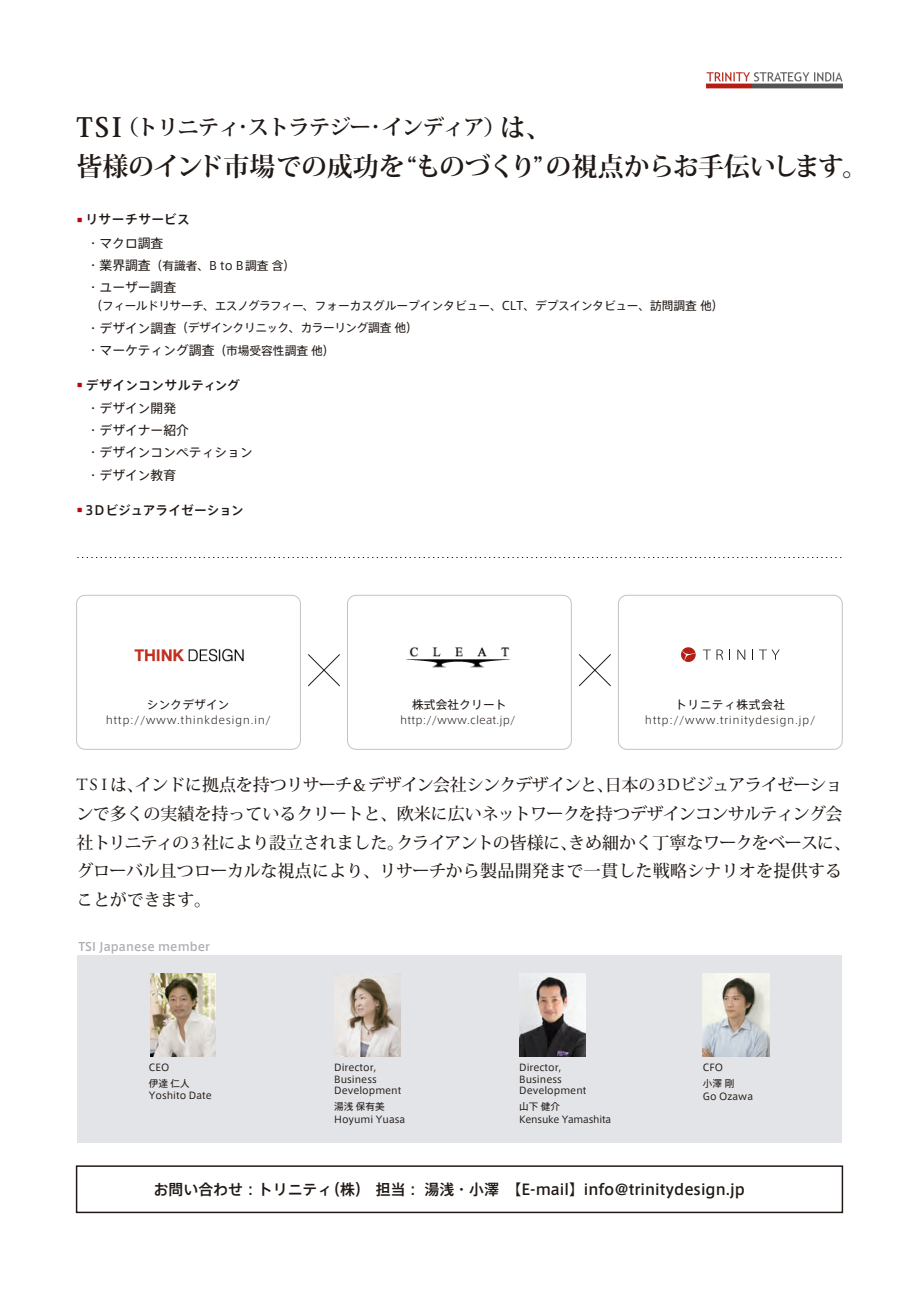
<style>
.page{position:relative;width:919px;height:1289px;background:#fff}
.page>*{position:absolute;margin:0;border:0;box-sizing:border-box;transform-origin:0 0}
.t1{font:700 26.1px "Koz Min Pr 6 N";letter-spacing:-.02em;color:#211915}
.t2{font:700 21.3px "Koz Min Pr 6 N";letter-spacing:-.04em;color:#211915}
.t3{font:500 16.95px/28.7px "Koz Min Pr 6 N";letter-spacing:-.015em;color:#211915}
.t4{font:500 14.85px "Axis Std";color:#211915}
.t5{font:12.75px/22.4px "Axis Std";color:#211915}
.t6{font:500 12.75px/23.4px "Axis Std";letter-spacing:.03em;color:#211915}
.t7{font:500 12.75px "Axis Std";letter-spacing:.01em;color:#211915}
.t8{font:11.7px/22.8px "Axis Std";letter-spacing:-.04em;color:#211915}
.t9{font:11.7px "Axis Std";color:#211915}
.t10{font:500 11.7px "Axis Std";letter-spacing:.01em;color:#aeadb3}
.t11{font:11.7px "Axis Std";letter-spacing:.05em;color:#211915}
.t12{font:300 10.65px "Axis Std";letter-spacing:.05em;color:#211915}
.t13{font:300 10.65px "Axis Std";letter-spacing:.01em;color:#211915}
.t14{font:9.6px/11.7px "Axis Std";color:#211915}
.t15{font:9.6px/12.8px "Axis Std";letter-spacing:-.02em;color:#211915}
.s1{font-size:26.55px}
.s2{font-size:16.95px}
.s3{font-size:26.1px}
.s4{font-weight:400}
.s5{font-size:12.75px}
.s6{font-size:11.7px}
.s7{font-weight:500}
.s8{font-family:"Adobe Garamond Pro";font-weight:400}
</style>
<div class="page">
<div style="left:77px;top:955px;width:764px;height:187px;background:#e2e4e7"></div>
<svg style="left:703px;top:649px;width:7px;height:10px"></svg>
<svg style="left:716px;top:649px;width:7px;height:10px"></svg>
<svg style="left:737px;top:649px;width:8px;height:10px"></svg>
<svg style="left:759px;top:649px;width:20px;height:10px"></svg>
<svg style="left:681px;top:647px;width:14px;height:15px"></svg>
<img style="left:150px;top:973px;width:64px;height:83px">
<img style="left:335px;top:978px;width:64px;height:78px">
<img style="left:519px;top:973px;width:64px;height:83px">
<img style="left:703px;top:973px;width:66px;height:83px">
<img style="left:406px;top:647px;width:104px;height:21px">
<svg style="left:77px;top:557px;width:765px;height:1px"></svg>
<img style="left:706px;top:72px;width:137px;height:17px">
<svg style="left:308px;top:654px;width:32px;height:32px"></svg>
<svg style="left:578px;top:654px;width:33px;height:32px"></svg>
<div style="left:76px;top:595px;width:225px;height:154px;border:1px solid #c2c3c9;border-radius:9px"></div>
<div style="left:347px;top:595px;width:224px;height:154px;border:1px solid #c2c3c9;border-radius:9px"></div>
<div style="left:618px;top:595px;width:224px;height:154px;border:1px solid #c2c3c9;border-radius:9px"></div>
<img style="left:134px;top:648px;width:110px;height:14px">
<div style="left:76px;top:1165px;width:767px;height:48px;border:2px solid #211915"></div>
<hr style="left:121px;top:916px;width:1px;height:372px;background:#211915">
<hr style="left:797px;top:916px;width:2px;height:372px;background:#211915">
<p class="t2" style="left:76px;top:115px;width:477px"><span class="s1">TSI</span>（トリニティ<span class="s2">・</span>ストラテジー<span class="s2">・</span>インディア）<span class="s3">は、</span></p>
<h1 class="t1" style="left:77px;top:152px;width:793px">皆様のインド市場での成功を“ものづくり”の視点からお手伝いします。</h1>
<p class="t6" style="left:87px;top:207px;width:105px;text-indent:-10px"><sup>■</sup> リサーチサービス<span class="s4">・マクロ調査</span></p>
<p class="t9" style="left:87px;top:256px;width:210px"><span class="s5">・業界調査</span>（有識者、B to B調査 含）</p>
<p class="t5" style="left:87px;top:275px;width:91px">・ユーザー調査</p>
<p class="t8" style="left:87px;top:293px;width:638px;text-indent:4px">（フィールドリサーチ、エスノグラフィー、フォーカスグループインタビュー、CLT、デプスインタビュー、訪問調査 他）<span class="s5">・デザイン調査</span>（デザインクリニック、カラーリング調査 他）</p>
<p class="t5" style="left:87px;top:338px;width:249px">・マーケティング調査<span class="s6">（市場受容性調査 他）</span></p>
<p class="t5" style="left:87px;top:373px;width:167px;text-indent:-10px"><sup>■</sup> <span class="s7">デザインコンサルティング</span>・デザイン開発<br>・デザイナー紹介<br>・デザインコンペティション・デザイン教育</p>
<p class="t7" style="left:77px;top:500px;width:168px"><sup>■</sup> 3Dビジュアライゼーション</p>
<p class="t9" style="left:147px;top:696px;width:84px">シンクデザイン</p>
<p class="t12" style="left:106px;top:712px;width:166px">http://www.thinkdesign.in/</p>
<p class="t9" style="left:412px;top:696px;width:96px">株式会社クリート</p>
<p class="t13" style="left:400px;top:712px;width:117px">http://www.cleat.jp/</p>
<p class="t11" style="left:675px;top:696px;width:111px">トリニティ株式会社</p>
<p class="t12" style="left:645px;top:712px;width:172px">http://www.trinitydesign.jp/</p>
<p class="t3" style="left:76px;top:771px;width:776px"><span class="s8">TS I</span> は、インドに拠点を持つリサーチ＆デザイン会社シンクデザインと、日本の<span class="s8">3D</span>ビジュアライゼーションで多くの実績を持っているクリートと、欧米に広いネットワークを持つデザインコンサルティング会社トリニティの<span class="s8">3</span>社により設立されました。クライアントの皆様に、きめ細かく丁寧なワークをベースに、グローバル且つローカルな視点により、リサーチから製品開発まで一貫した戦略シナリオを提供することができます。</p>
<p class="t10" style="left:78px;top:937px;width:133px">TSI Japanese member</p>
<p class="t14" style="left:149px;top:1058px;width:42px;line-height:15.9px">CEO<br>伊達 仁人</p>
<p class="t14" style="left:149px;top:1088px;width:64px">Yoshito Date</p>
<p class="t14" style="left:334px;top:1060px;width:69px">Director,<br>Business<br>Development</p>
<p class="t14" style="left:334px;top:1099px;width:73px;line-height:12.8px">湯浅 保有美<br>Hoyumi Yuasa</p>
<p class="t14" style="left:519px;top:1060px;width:69px">Director,<br>Business<br>Development</p>
<p class="t15" style="left:519px;top:1099px;width:94px">山下 健介<br>Kensuke Yamashita</p>
<p class="t14" style="left:703px;top:1058px;width:33px;line-height:15.9px">CFO小澤 剛</p>
<p class="t14" style="left:703px;top:1089px;width:52px">Go Ozawa</p>
<p class="t4" style="left:154px;top:1178px;width:592px">お問い合わせ：トリニティ（株）　担当： 湯浅・小澤【E-mail】info@trinitydesign.jp</p>
</div>
